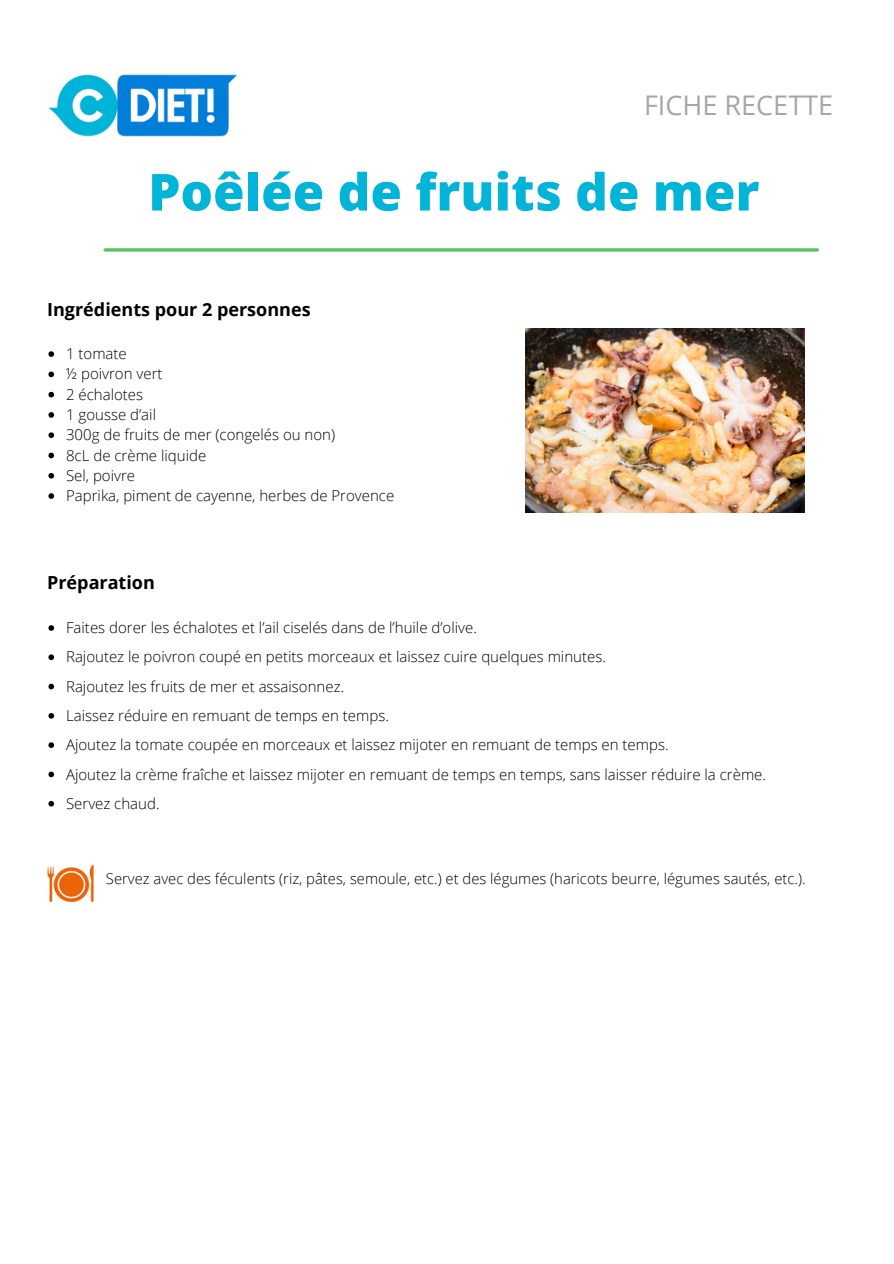
<style>
.page{position:relative;width:894px;height:1264px;background:#fff}
.page>*{position:absolute;margin:0;border:0;box-sizing:border-box;transform-origin:0 0}
.t1{font:800 51px "Open Sans";color:#02b4d8}
.t2{font:27px "Open Sans";color:#a6a6a6}
.t3{font:700 18px "Open Sans";color:#000}
.t4{font:300 15px "Open Sans";color:#000}
.t5{font:300 14.85px "Open Sans";color:#000}
</style>
<div class="page">
<img style="left:48px;top:74px;width:189px;height:63px">
<svg style="left:105px;top:248px;width:712px;height:4px;background:#72c97b"></svg>
<img style="left:525px;top:328px;width:279px;height:184px">
<svg style="left:48px;top:351px;width:6px;height:6px"></svg>
<svg style="left:48px;top:371px;width:6px;height:6px"></svg>
<svg style="left:48px;top:392px;width:6px;height:5px"></svg>
<svg style="left:48px;top:412px;width:6px;height:6px"></svg>
<svg style="left:48px;top:432px;width:6px;height:6px"></svg>
<svg style="left:48px;top:452px;width:6px;height:6px"></svg>
<svg style="left:48px;top:473px;width:6px;height:5px"></svg>
<svg style="left:48px;top:493px;width:6px;height:6px"></svg>
<svg style="left:48px;top:625px;width:6px;height:5px"></svg>
<svg style="left:48px;top:654px;width:6px;height:6px"></svg>
<svg style="left:48px;top:683px;width:6px;height:6px"></svg>
<svg style="left:48px;top:713px;width:6px;height:5px"></svg>
<svg style="left:48px;top:742px;width:6px;height:6px"></svg>
<svg style="left:48px;top:771px;width:6px;height:6px"></svg>
<svg style="left:48px;top:801px;width:6px;height:5px"></svg>
<img style="left:47px;top:864px;width:47px;height:39px">
<p class="t2" style="left:643px;top:86px;width:191px">FICHE RECETTE</p>
<p class="t1" style="left:148px;top:156px;width:612px">Poêlée de fruits de mer</p>
<p class="t3" style="left:47px;top:297px;width:265px">Ingrédients pour 2 personnes</p>
<p class="t4" style="left:66px;top:343px;width:62px">1 tomate</p>
<p class="t4" style="left:66px;top:363px;width:98px">½ poivron vert</p>
<p class="t4" style="left:66px;top:384px;width:79px">2 échalotes</p>
<p class="t4" style="left:66px;top:404px;width:91px">1 gousse d’ail</p>
<p class="t4" style="left:66px;top:424px;width:270px">300g de fruits de mer (congelés ou non)</p>
<p class="t4" style="left:66px;top:444px;width:142px">8cL de crème liquide</p>
<p class="t4" style="left:66px;top:465px;width:70px">Sel, poivre</p>
<p class="t4" style="left:66px;top:485px;width:329px">Paprika, piment de cayenne, herbes de Provence</p>
<p class="t3" style="left:47px;top:570px;width:109px">Préparation</p>
<p class="t4" style="left:66px;top:617px;width:412px">Faites dorer les échalotes et l’ail ciselés dans de l’huile d’olive.</p>
<p class="t4" style="left:66px;top:646px;width:541px">Rajoutez le poivron coupé en petits morceaux et laissez cuire quelques minutes.</p>
<p class="t4" style="left:66px;top:675px;width:279px">Rajoutez les fruits de mer et assaisonnez.</p>
<p class="t4" style="left:66px;top:705px;width:324px">Laissez réduire en remuant de temps en temps.</p>
<p class="t4" style="left:66px;top:734px;width:604px">Ajoutez la tomate coupée en morceaux et laissez mijoter en remuant de temps en temps.</p>
<p class="t4" style="left:66px;top:763px;width:701px">Ajoutez la crème fraîche et laissez mijoter en remuant de temps en temps, sans laisser réduire la crème.</p>
<p class="t4" style="left:66px;top:792px;width:95px">Servez chaud.</p>
<p class="t5" style="left:106px;top:868px;width:700px">Servez avec des féculents (riz, pâtes, semoule, etc.) et des légumes (haricots beurre, légumes sautés, etc.).</p>
</div>
